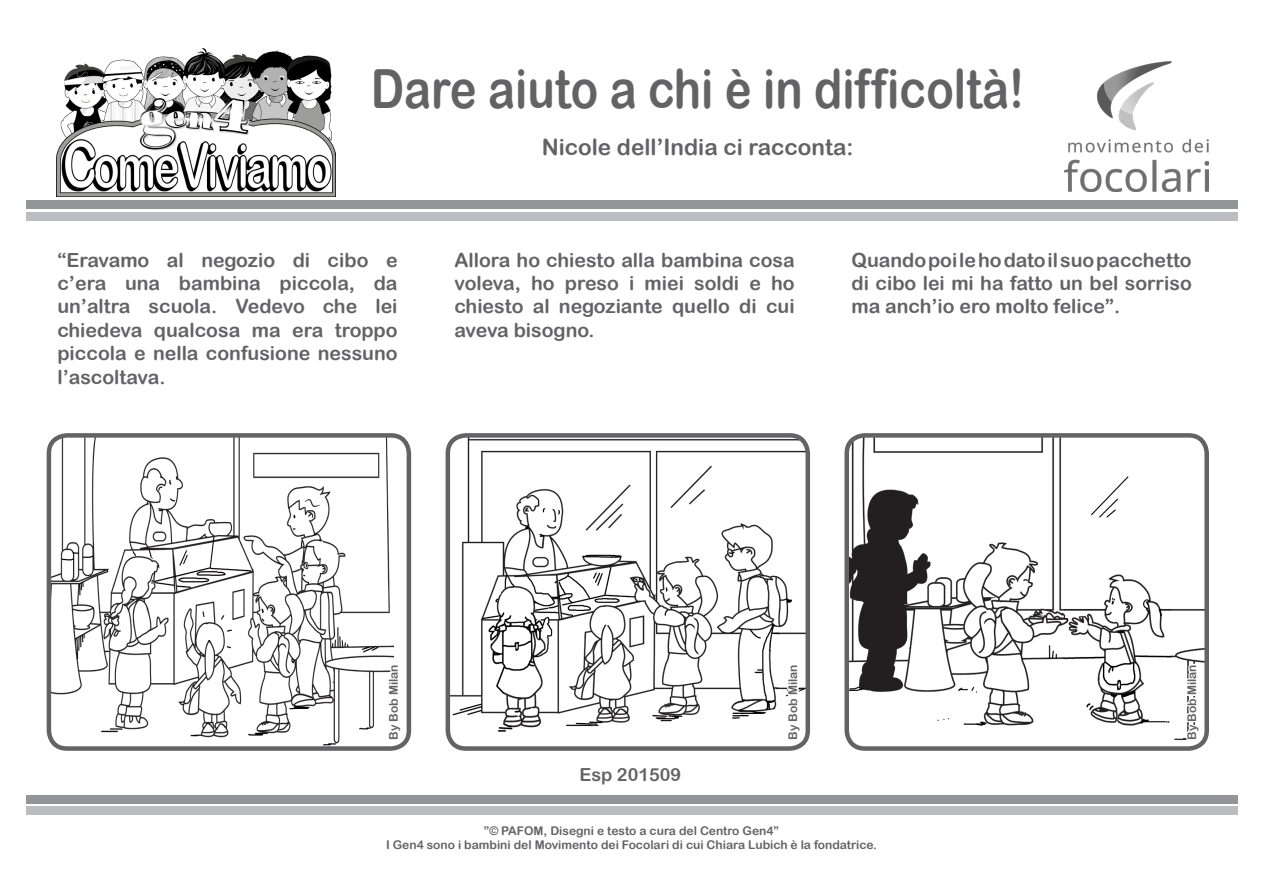
<style>
.page{position:relative;width:1263px;height:893px;background:#fff}
.page>*{position:absolute;margin:0;border:0;box-sizing:border-box;transform-origin:0 0}
.t1{font:54px "Arial Rounded MT Bold";color:#636366;scale:.84 1}
.t2{font:22.5px "Arial Rounded MT Bold";color:#636366}
.t3{font:19.5px/23.4px "Arial Rounded MT Bold";color:#636366;text-align:justify}
.t4{font:18px "Arial Rounded MT Bold";color:#636366}
.t5{font:12px "Arial Rounded MT Bold";color:#636366}
</style>
<div class="page">
<img style="left:57px;top:49px;width:278px;height:148px">
<img style="left:1064px;top:61px;width:145px;height:131px">
<div style="left:26px;top:806px;width:1211px;height:8px;background:#bcbdc0"></div>
<div style="left:26px;top:795px;width:1211px;height:8px;background:#939598"></div>
<div style="left:26px;top:212px;width:1211px;height:8px;background:#bcbdc0"></div>
<div style="left:26px;top:201px;width:1211px;height:8px;background:#939598"></div>
<img style="left:849px;top:438px;width:355px;height:308px">
<div style="left:844px;top:433px;width:365px;height:318px;border:4px solid #636366;border-radius:18px"></div>
<img style="left:448px;top:438px;width:357px;height:302px">
<div style="left:446px;top:433px;width:364px;height:318px;border:4px solid #636366;border-radius:18px"></div>
<img style="left:52px;top:438px;width:342px;height:308px">
<div style="left:47px;top:433px;width:364px;height:318px;border:4px solid #636366;border-radius:18px"></div>
<svg style="left:367px;top:649px;width:40px;height:94px"></svg>
<svg style="left:766px;top:649px;width:40px;height:94px"></svg>
<svg style="left:1165px;top:649px;width:40px;height:94px"></svg>
<p class="t1" style="left:371px;top:57px;width:780px">Dare aiuto a chi è in difficoltà!</p>
<p class="t2" style="left:542px;top:134px;width:313px">Nicole dell’India ci racconta:</p>
<p class="t3" style="left:57px;top:248px;width:342px">“Eravamo al negozio di cibo e c’era una bambina piccola, da un’altra scuola. Vedevo che lei chiedeva qualcosa ma era troppo piccola e nella confusione nessuno l’ascoltava.</p>
<p class="t3" style="left:454px;top:248px;width:342px">Allora ho chiesto alla bambina cosa voleva, ho preso i miei soldi e ho chiesto al negoziante quello di cui aveva bisogno.</p>
<p class="t3" style="left:851px;top:248px;width:342px">Quando poi le ho dato il suo pacchetto di cibo lei mi ha fatto un bel sorriso ma anch’io ero molto felice”.</p>
<p class="t5" style="left:386px;top:740px;width:77px;rotate:-90deg">By Bob Milan</p>
<p class="t5" style="left:786px;top:740px;width:77px;rotate:-90deg">By Bob Milan</p>
<p class="t5" style="left:1185px;top:740px;width:77px;rotate:-90deg">By Bob Milan</p>
<p class="t4" style="left:579px;top:764px;width:103px">Esp 201509</p>
<p class="t5" style="left:484px;top:824px;width:297px">”© PAFOM, Disegni e testo a cura del Centro Gen4”</p>
<p class="t5" style="left:386px;top:838px;width:492px">I Gen4 sono i bambini del Movimento dei Focolari di cui Chiara Lubich è la fondatrice.</p>
</div>
